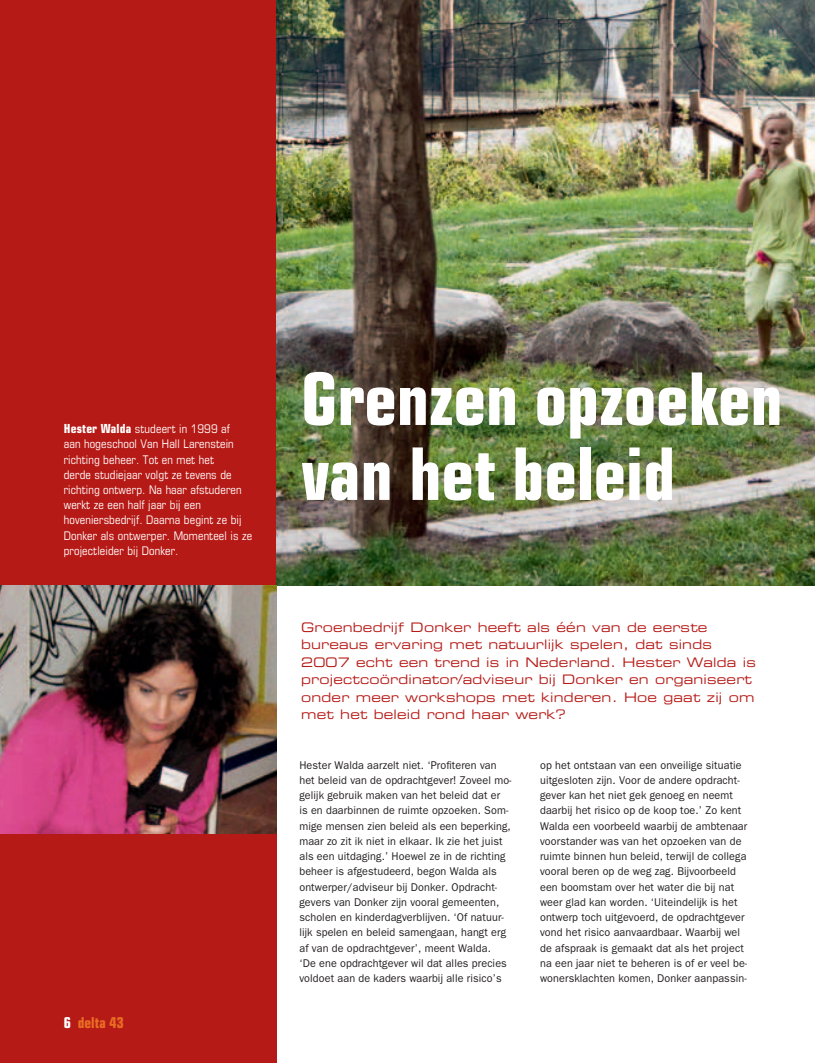
<style>
.page{position:relative;width:815px;height:1063px;background:#fff}
.page>*{position:absolute;margin:0;border:0;box-sizing:border-box;transform-origin:0 0}
.t1{font:700 condensed 72.5px/75px "Eurostile";color:#fff;scale:.96 1}
.t2{font:700 condensed 15px "Eurostile";letter-spacing:.005em;color:#e96d24;scale:.96 1}
.t3{font:13.12px/17.5px "Eurostile Extended Two";letter-spacing:.015em;color:#b61a16;scale:.95 1}
.t4{font:condensed 11.88px/15.2px "Eurostile";letter-spacing:.01em;color:#fff}
.t5{font:11.25px/15.2px "Franklin Gothic";letter-spacing:.01em;color:#231f20;scale:.96 1}
.s1{font-weight:700;font-size:12.5px}
.s2{color:#fff}
</style>
<div class="page">
<div style="left:0;top:0;width:276px;height:1063px;background:#b61a16"></div>
<img style="left:276px;top:0;width:539px;height:585px">
<img style="left:0;top:585px;width:276px;height:248px">
<p class="t4" style="left:64px;top:421px;width:190px"><span class="s1">Hester Walda</span> studeert in 1999 af<br>aan hogeschool Van Hall Larenstein richting beheer. Tot en met het<br>derde studiejaar volgt ze tevens de richting ontwerp. Na haar afstuderen werkt ze een half jaar bij een hoveniersbedrijf. Daarna begint ze bij Donker als ontwerper. Momenteel is ze projectleider bij Donker.</p>
<h2 class="t2" style="left:64px;top:1013px;width:64px"><span class="s2">6</span> delta 43</h2>
<h1 class="t1" style="left:301px;top:362px;width:503px">Grenzen opzoeken van het beleid</h1>
<p class="t3" style="left:301px;top:618px;width:480px">Groenbedrijf Donker heeft als één van de eerste bureaus ervaring met natuurlijk spelen, dat sinds 2007 echt een trend is in Nederland. Hester Walda is projectcoördinator/adviseur bij Donker en organiseert onder meer workshops met kinderen. Hoe gaat zij om met het beleid rond haar werk?</p>
<p class="t5" style="left:299px;top:757px;width:223px">Hester Walda aarzelt niet. ‘Profiteren van het beleid van de opdrachtgever! Zoveel mo&shy;gelijk gebruik maken van het beleid dat er<br>is en daarbinnen de ruimte opzoeken. Som&shy;mige mensen zien beleid als een beperking, maar zo zit ik niet in elkaar. Ik zie het juist als een uitdaging.’ Hoewel ze in de richting beheer is afgestudeerd, begon Walda als ontwerper/adviseur bij Donker. Opdracht&shy;gevers van Donker zijn vooral gemeenten, scholen en kinderdagverblijven. ‘Of natuur&shy;lijk spelen en beleid samengaan, hangt erg af van de opdrachtgever’, meent Walda.<br>‘De ene opdrachtgever wil dat alles precies voldoet aan de kaders waarbij alle risico’s</p>
<p class="t5" style="left:540px;top:757px;width:217px">op het ontstaan van een onveilige situatie uitgesloten zijn. Voor de andere opdracht&shy;gever kan het niet gek genoeg en neemt daarbij het risico op de koop toe.’ Zo kent Walda een voorbeeld waarbij de ambtenaar voorstander was van het opzoeken van de ruimte binnen hun beleid, terwijl de collega vooral beren op de weg zag. Bijvoorbeeld een boomstam over het water die bij nat weer glad kan worden. ‘Uiteindelijk is het ontwerp toch uitgevoerd, de opdrachtgever vond het risico aanvaardbaar. Waarbij wel de afspraak is gemaakt dat als het project na een jaar niet te beheren is of er veel be&shy;wonersklachten komen, Donker aanpassin-</p>
</div>
